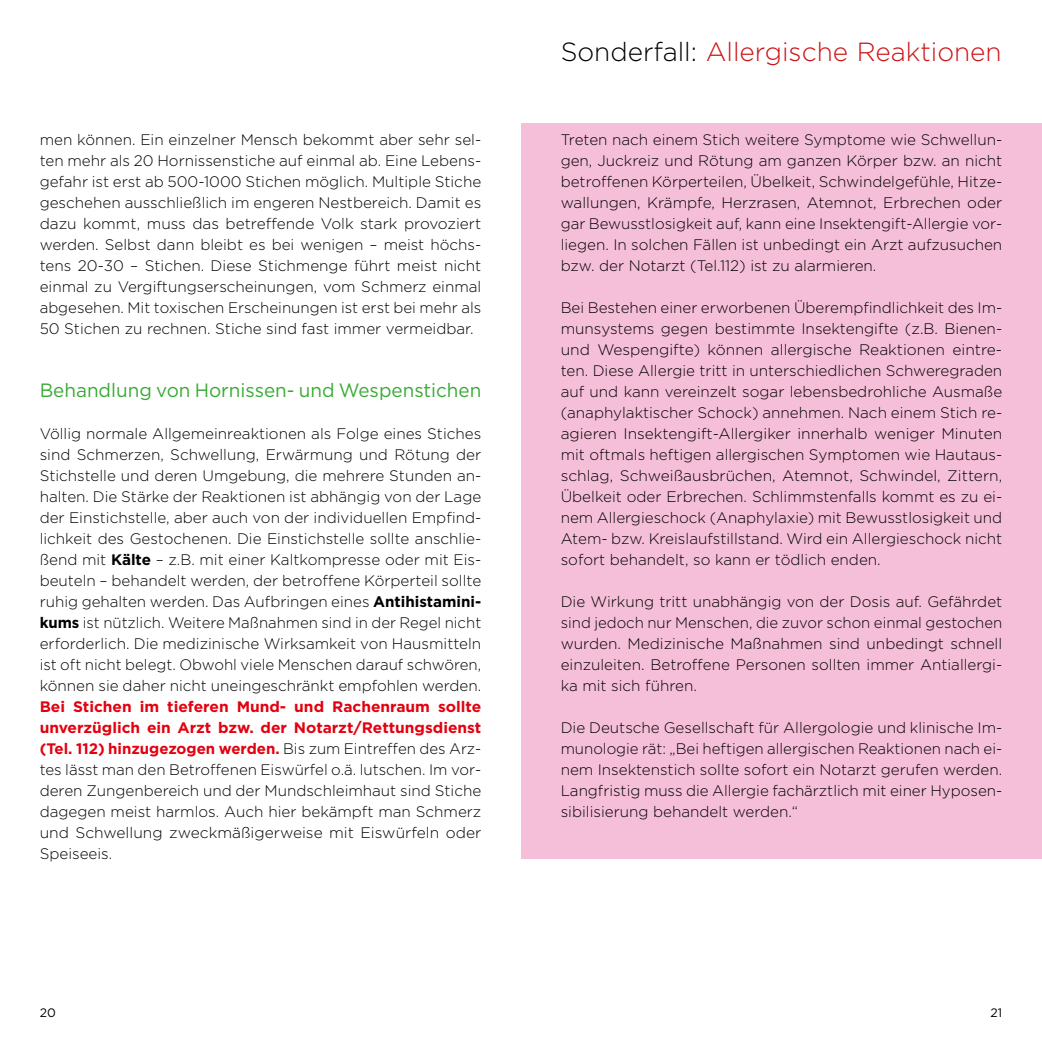
<style>
.page{position:relative;width:1042px;height:1042px;background:#fff}
.page>*{position:absolute;margin:0;border:0;box-sizing:border-box;transform-origin:0 0}
.überschrift_inhaltsa{font:300 26.25px "Gotham";color:#cd1316}
.Steckbrief_unterzeil{font:19.25px "Gotham";color:#38aa34}
.fließtext_Goth{font:300 15.22px/21px "Gotham";color:#000;text-align:justify}
.t1{font:12.25px "Gotham";color:#000}
.s1{font-weight:700}
.s2{font-weight:700;color:#e3000f}
.s3{color:#000}
</style>
<div class="page">
<div style="left:521px;top:124px;width:521px;height:735px;background:#f6bfd9"></div>
<p class="fließtext_Goth" style="left:40px;top:128px;width:443px">men können. Ein einzelner Mensch bekommt aber sehr sel&shy;ten mehr als 20 Hornissenstiche auf einmal ab. Eine Lebens&shy;gefahr ist erst ab 500-1000 Stichen möglich. Multiple Stiche geschehen ausschließlich im engeren Nestbereich. Damit es dazu kommt, muss das betreffende Volk stark provoziert werden. Selbst dann bleibt es bei wenigen – meist höchs&shy;tens 20-30 – Stichen. Diese Stichmenge führt meist nicht einmal zu Vergiftungserscheinungen, vom Schmerz einmal abgesehen. Mit toxischen Erscheinungen ist erst bei mehr als 50 Stichen zu rechnen. Stiche sind fast immer vermeidbar.</p>
<p class="Steckbrief_unterzeil" style="left:40px;top:378px;width:443px">Behandlung von Hornissen- und Wespenstichen</p>
<p class="fließtext_Goth" style="left:40px;top:422px;width:443px">Völlig normale Allgemeinreaktionen als Folge eines Stiches sind Schmerzen, Schwellung, Erwärmung und Rötung der Stichstelle und deren Umgebung, die mehrere Stunden an&shy;halten. Die Stärke der Reaktionen ist abhängig von der Lage der Einstichstelle, aber auch von der individuellen Empfind&shy;lichkeit des Gestochenen. Die Einstichstelle sollte anschlie&shy;ßend mit <span class="s1">Kälte</span> – z.B. mit einer Kaltkompresse oder mit Eis&shy;beuteln – behandelt werden, der betroffene Körperteil sollte ruhig gehalten werden. Das Aufbringen eines <span class="s1">Antihistamini&shy;kums</span> ist nützlich. Weitere Maßnahmen sind in der Regel nicht erforderlich. Die medizinische Wirksamkeit von Hausmitteln ist oft nicht belegt. Obwohl viele Menschen darauf schwören, können sie daher nicht uneingeschränkt empfohlen werden.</p>
<p class="fließtext_Goth" style="left:40px;top:695px;width:443px"><span class="s2">Bei Stichen im tieferen Mund- und Rachenraum sollte unverzüglich ein Arzt bzw. der Notarzt/Rettungsdienst (Tel. 112) hinzugezogen werden.</span> Bis zum Eintreffen des Arz&shy;tes lässt man den Betroffenen Eiswürfel o.ä. lutschen. Im vor&shy;deren Zungenbereich und der Mundschleimhaut sind Stiche dagegen meist harmlos. Auch hier bekämpft man Schmerz und Schwellung zweckmäßigerweise mit Eiswürfeln oder Speiseeis.</p>
<p class="überschrift_inhaltsa" style="left:561px;top:35px;width:442px"><span class="s3">Sonderfall:</span> Allergische Reaktionen</p>
<p class="fließtext_Goth" style="left:561px;top:128px;width:443px">Treten nach einem Stich weitere Symptome wie Schwellun&shy;gen, Juckreiz und Rötung am ganzen Körper bzw. an nicht betroffenen Körperteilen, Übelkeit, Schwindelgefühle, Hitze&shy;wallungen, Krämpfe, Herzrasen, Atemnot, Erbrechen oder gar Bewusstlosigkeit auf, kann eine Insektengift-Allergie vor&shy;liegen. In solchen Fällen ist unbedingt ein Arzt aufzusuchen bzw. der Notarzt (Tel.112) ist zu alarmieren.</p>
<p class="fließtext_Goth" style="left:561px;top:296px;width:443px">Bei Bestehen einer erworbenen Überempfindlichkeit des Im&shy;munsystems gegen bestimmte Insektengifte (z.B. Bienen&shy;und Wespengifte) können allergische Reaktionen eintre&shy;ten. Diese Allergie tritt in unterschiedlichen Schweregraden auf und kann vereinzelt sogar lebensbedrohliche Ausmaße (anaphylaktischer Schock) annehmen. Nach einem Stich re&shy;agieren Insektengift-Allergiker innerhalb weniger Minuten mit oftmals heftigen allergischen Symptomen wie Hautaus&shy;schlag, Schweißausbrüchen, Atemnot, Schwindel, Zittern, Übelkeit oder Erbrechen. Schlimmstenfalls kommt es zu ei&shy;nem Allergieschock (Anaphylaxie) mit Bewusstlosigkeit und Atem- bzw. Kreislaufstillstand. Wird ein Allergieschock nicht sofort behandelt, so kann er tödlich enden.</p>
<p class="fließtext_Goth" style="left:561px;top:590px;width:443px">Die Wirkung tritt unabhängig von der Dosis auf. Gefährdet sind jedoch nur Menschen, die zuvor schon einmal gestochen wurden. Medizinische Maßnahmen sind unbedingt schnell einzuleiten. Betroffene Personen sollten immer Antiallergi&shy;ka mit sich führen.</p>
<p class="fließtext_Goth" style="left:561px;top:716px;width:443px">Die Deutsche Gesellschaft für Allergologie und klinische Im&shy;munologie rät: „Bei heftigen allergischen Reaktionen nach ei&shy;nem Insektenstich sollte sofort ein Notarzt gerufen werden.<br>Langfristig muss die Allergie fachärztlich mit einer Hyposen&shy;sibilisierung behandelt werden.“</p>
<p class="t1" style="left:40px;top:1005px;width:18px">20</p>
<p class="t1" style="left:990px;top:1005px;width:13px">21</p>
</div>
